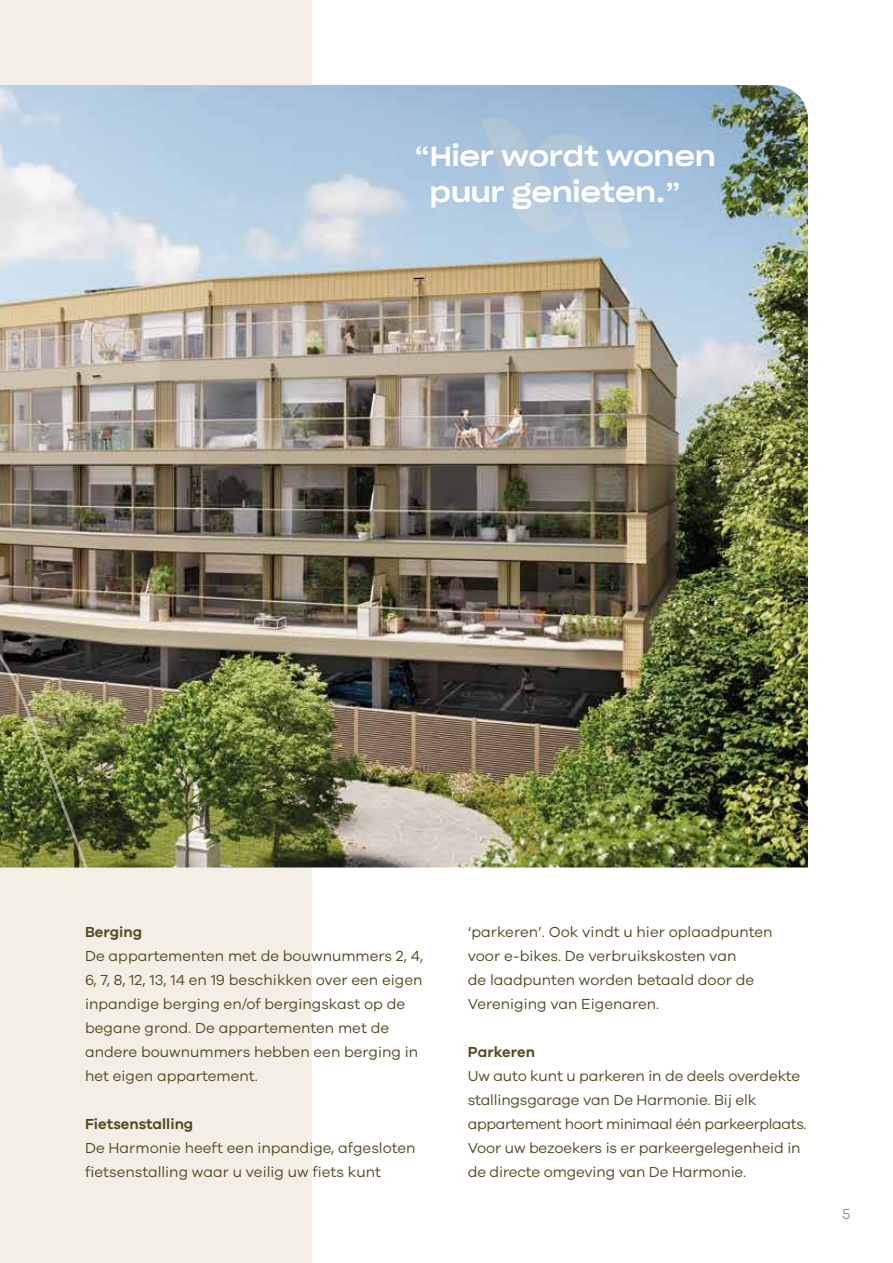
<style>
.page{position:relative;width:893px;height:1263px;background:#fff}
.page>*{position:absolute;margin:0;border:0;box-sizing:border-box;transform-origin:0 0}
.t1{font:27px/36px "Sharp Grotesk Medium 23";letter-spacing:-.005em;color:#fff}
.t2{font:15px/24px "Galano Grotesque";color:#554924}
.t3{font:600 15px "Galano Grotesque";color:#554924}
.t4{font:15px "Galano Grotesque";color:#a1967d}
</style>
<div class="page">
<div style="left:0;top:0;width:312px;height:1263px;background:#f3efe6"></div>
<img style="left:0;top:85px;width:808px;height:782px">
<img style="left:0;top:501px;width:317px;height:367px">
<svg style="left:482px;top:116px;width:150px;height:134px;background:#aec7dd"></svg>
<h1 class="t1" style="left:430px;top:136px;width:287px;text-indent:-15px">“Hier wordt wonen puur genieten.”</h1>
<p class="t3" style="left:85px;top:922px;width:59px">Berging</p>
<p class="t2" style="left:85px;top:943px;width:340px">De appartementen met de bouwnummers 2, 4, 6, 7, 8, 12, 13, 14 en 19 beschikken over een eigen inpandige berging en/of bergingskast op de begane grond. De appartementen met de andere bouwnummers hebben een berging in het eigen appartement.</p>
<p class="t3" style="left:85px;top:1114px;width:110px">Fietsenstalling</p>
<p class="t2" style="left:85px;top:1135px;width:332px">De Harmonie heeft een inpandige, afgesloten fietsenstalling waar u veilig uw fiets kunt</p>
<p class="t2" style="left:468px;top:919px;width:306px">‘parkeren’. Ook vindt u hier oplaadpunten voor e-bikes. De verbruikskosten van<br>de laadpunten worden betaald door de Vereniging van Eigenaren.</p>
<p class="t3" style="left:468px;top:1042px;width:69px">Parkeren</p>
<p class="t2" style="left:468px;top:1063px;width:340px">Uw auto kunt u parkeren in de deels overdekte stallingsgarage van De Harmonie. Bij elk appartement hoort minimaal één parkeerplaats.<br>Voor uw bezoekers is er parkeergelegenheid in de directe omgeving van De Harmonie.</p>
<p class="t4" style="left:842px;top:1205px;width:10px">5</p>
</div>
